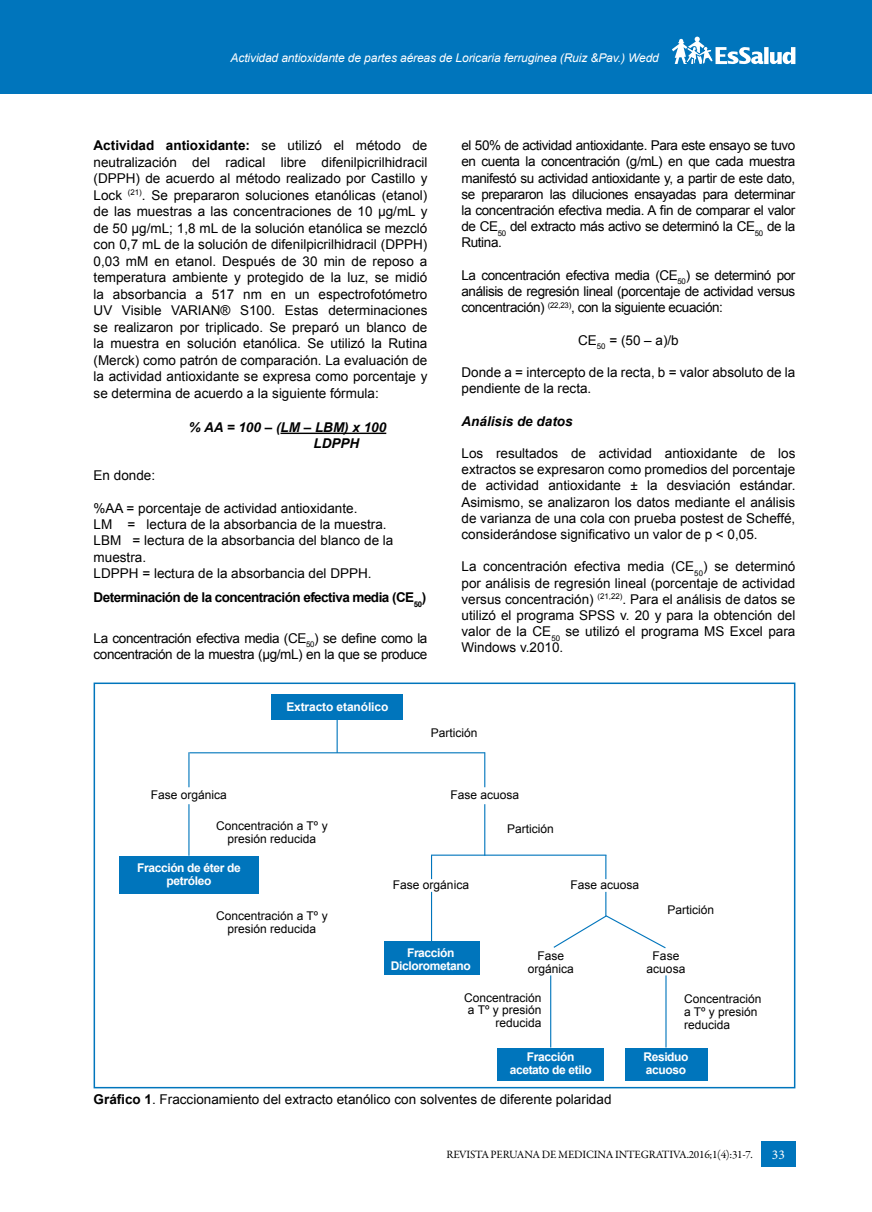
<style>
.page{position:relative;width:872px;height:1212px;background:#fff}
.page>*{position:absolute;margin:0;border:0;box-sizing:border-box;transform-origin:0 0}
.t1{font:13.5px/16.2px "Arial";color:#000;text-align:justify}
.t2{font:13.5px/16.2px "Arial";letter-spacing:-.03em;color:#000}
.t3{font:700 13.5px "Arial";letter-spacing:-.04em;color:#000}
.t4{font:italic 700 13.5px/16.2px "Arial";color:#000}
.t5{font:13.5px "Minion Pro";color:#fff}
.t6{font:12px/12.9px "Arial";color:#000;text-align:center}
.t7{font:700 12px/12.9px "Arial";letter-spacing:-.03em;color:#fff;text-align:center}
.t8{font:italic 12px "Arial";letter-spacing:-.01em;color:#fff}
.t9{font:700 12px "Arial";letter-spacing:-.01em;color:#fff}
.t10{font:11.25px "Garamond Premr Pro";letter-spacing:-.015em;color:#000}
.s1{font-weight:700}
</style>
<div class="page">
<div style="left:761px;top:1142px;width:34px;height:25px;background:#0075bc"></div>
<div style="left:0;top:0;width:872px;height:94px;background:#0075bc"></div>
<svg style="left:672px;top:37px;width:123px;height:27px"></svg>
<hr style="left:280px;top:433px;width:106px;height:1px;background:#000">
<div style="left:272px;top:694px;width:130px;height:25px;background:#0075bc"></div>
<div style="left:119px;top:856px;width:139px;height:38px;background:#0075bc"></div>
<div style="left:384px;top:941px;width:95px;height:34px;background:#0075bc"></div>
<div style="left:497px;top:1048px;width:107px;height:32px;background:#0075bc"></div>
<div style="left:624px;top:1048px;width:83px;height:32px;background:#0075bc"></div>
<hr style="left:189px;top:752px;width:296px;height:1px;background:#0075bc">
<hr style="left:431px;top:854px;width:175px;height:2px;background:#0075bc">
<hr style="left:336px;top:720px;width:2px;height:33px;background:#0075bc">
<hr style="left:484px;top:752px;width:1px;height:35px;background:#0075bc">
<hr style="left:484px;top:804px;width:1px;height:52px;background:#0075bc">
<hr style="left:188px;top:752px;width:1px;height:35px;background:#0075bc">
<hr style="left:188px;top:804px;width:1px;height:52px;background:#0075bc">
<svg style="left:431px;top:855px;width:1px;height:24px"></svg>
<hr style="left:431px;top:892px;width:1px;height:49px;background:#0075bc">
<hr style="left:550px;top:975px;width:1px;height:72px;background:#0075bc">
<hr style="left:665px;top:975px;width:1px;height:72px;background:#0075bc">
<svg style="left:553px;top:892px;width:113px;height:57px"></svg>
<svg style="left:605px;top:855px;width:1px;height:24px"></svg>
<div style="left:94px;top:682px;width:701px;height:406px;border:2px solid #0075bc"></div>
<p class="t8" style="left:230px;top:50px;width:430px">Actividad antioxidante de partes aéreas de Loricaria ferruginea (Ruiz &amp;Pav.) Wedd</p>
<p class="t1" style="left:94px;top:137px;width:335px"><span class="s1">Actividad antioxidante:</span> se utilizó el método de neutralización del radical libre difenilpicrilhidracil (DPPH) de acuerdo al método realizado por Castillo y Lock <sup>(21)</sup>. Se prepararon soluciones etanólicas (etanol) de las muestras a las concentraciones de 10 µg/mL y de 50 µg/mL; 1,8 mL de la solución etanólica se mezcló con 0,7 mL de la solución de difenilpicrilhidracil (DPPH)<br>0,03 mM en etanol. Después de 30 min de reposo a temperatura ambiente y protegido de la luz, se midió la absorbancia a 517 nm en un espectrofotómetro UV Visible VARIAN® S100. Estas determinaciones se realizaron por triplicado. Se preparó un blanco de la muestra en solución etanólica. Se utilizó la Rutina (Merck) como patrón de comparación. La evaluación de la actividad antioxidante se expresa como porcentaje y se determina de acuerdo a la siguiente fórmula:</p>
<p class="t4" style="left:313px;top:419px;width:74px;text-indent:-125px">% AA = 100 – (LM – LBM) x 100<br>LDPPH</p>
<p class="t1" style="left:94px;top:468px;width:63px">En donde:</p>
<p class="t1" style="left:94px;top:500px;width:301px;text-align:left">%AA = porcentaje de actividad antioxidante.<br>LM = lectura de la absorbancia de la muestra.<br>LBM = lectura de la absorbancia del blanco de la muestra.<br>LDPPH = lectura de la absorbancia del DPPH.</p>
<p class="t3" style="left:94px;top:589px;width:334px">Determinación de la concentración efectiva media (CE<sub>50</sub>)</p>
<p class="t2" style="left:94px;top:630px;width:335px">La concentración efectiva media (CE<sub>50</sub>) se define como la concentración de la muestra (µg/mL) en la que se produce</p>
<p class="t9" style="left:286px;top:699px;width:103px">Extracto etanólico</p>
<p class="t1" style="left:461px;top:137px;width:335px">el 50% de actividad antioxidante. Para este ensayo se tuvo en cuenta la concentración (g/mL) en que cada muestra manifestó su actividad antioxidante y, a partir de este dato, se prepararon las diluciones ensayadas para determinar la concentración efectiva media. A fin de comparar el valor de CE<sub>50</sub> del extracto más activo se determinó la CE<sub>50</sub> de la Rutina.</p>
<p class="t1" style="left:461px;top:267px;width:335px">La concentración efectiva media (CE<sub>50</sub>) se determinó por análisis de regresión lineal (porcentaje de actividad versus concentración) <sup>(22,23)</sup>, con la siguiente ecuación:</p>
<p class="t1" style="left:578px;top:332px;width:102px">CE<sub>50</sub> = (50 – a)/b</p>
<p class="t1" style="left:461px;top:364px;width:335px">Donde a = intercepto de la recta, b = valor absoluto de la pendiente de la recta.</p>
<p class="t4" style="left:461px;top:413px;width:113px">Análisis de datos</p>
<p class="t1" style="left:461px;top:445px;width:335px">Los resultados de actividad antioxidante de los extractos se expresaron como promedios del porcentaje de actividad antioxidante ± la desviación estándar.<br>Asimismo, se analizaron los datos mediante el análisis de varianza de una cola con prueba postest de Scheffé, considerándose significativo un valor de p &lt; 0,05.</p>
<p class="t1" style="left:461px;top:559px;width:335px">La concentración efectiva media (CE<sub>50</sub>) se determinó por análisis de regresión lineal (porcentaje de actividad versus concentración) <sup>(21,22)</sup>. Para el análisis de datos se utilizó el programa SPSS v. 20 y para la obtención del valor de la CE<sub>50</sub> se utilizó el programa MS Excel para Windows v.2010.</p>
<p class="t6" style="left:151px;top:788px;width:78px">Fase orgánica</p>
<p class="t6" style="left:216px;top:820px;width:113px">Concentración a Tº y presión reducida</p>
<p class="t7" style="left:137px;top:861px;width:105px">Fracción de éter de petróleo</p>
<p class="t6" style="left:216px;top:910px;width:113px">Concentración a Tº y presión reducida</p>
<p class="t6" style="left:431px;top:726px;width:48px">Partición</p>
<p class="t6" style="left:450px;top:788px;width:70px">Fase acuosa</p>
<p class="t6" style="left:393px;top:878px;width:78px">Fase orgánica</p>
<p class="t7" style="left:391px;top:946px;width:81px">Fracción<br>Diclorometano</p>
<p class="t6" style="left:507px;top:823px;width:48px">Partición</p>
<p class="t6" style="left:570px;top:878px;width:70px">Fase acuosa</p>
<p class="t6" style="left:667px;top:903px;width:48px">Partición</p>
<p class="t6" style="left:527px;top:949px;width:48px">Fase orgánica</p>
<p class="t6" style="left:646px;top:949px;width:40px">Fase acuosa</p>
<p class="t6" style="left:464px;top:991px;width:79px;text-align:right">Concentración a Tº y presión reducida</p>
<p class="t6" style="left:684px;top:992px;width:79px;text-align:left">Concentración a Tº y presión reducida</p>
<p class="t7" style="left:510px;top:1050px;width:83px">Fracción acetato de etilo</p>
<p class="t7" style="left:643px;top:1050px;width:47px;text-align:left">Residuo acuoso</p>
<p class="t1" style="left:94px;top:1091px;width:519px"><span class="s1">Gráfico 1</span>. Fraccionamiento del extracto etanólico con solventes de diferente polaridad</p>
<p class="t10" style="left:446px;top:1148px;width:308px">REVISTA PERUANA DE MEDICINA INTEGRATIVA.2016;1(4):31-7.</p>
<p class="t5" style="left:772px;top:1145px;width:14px">33</p>
</div>
